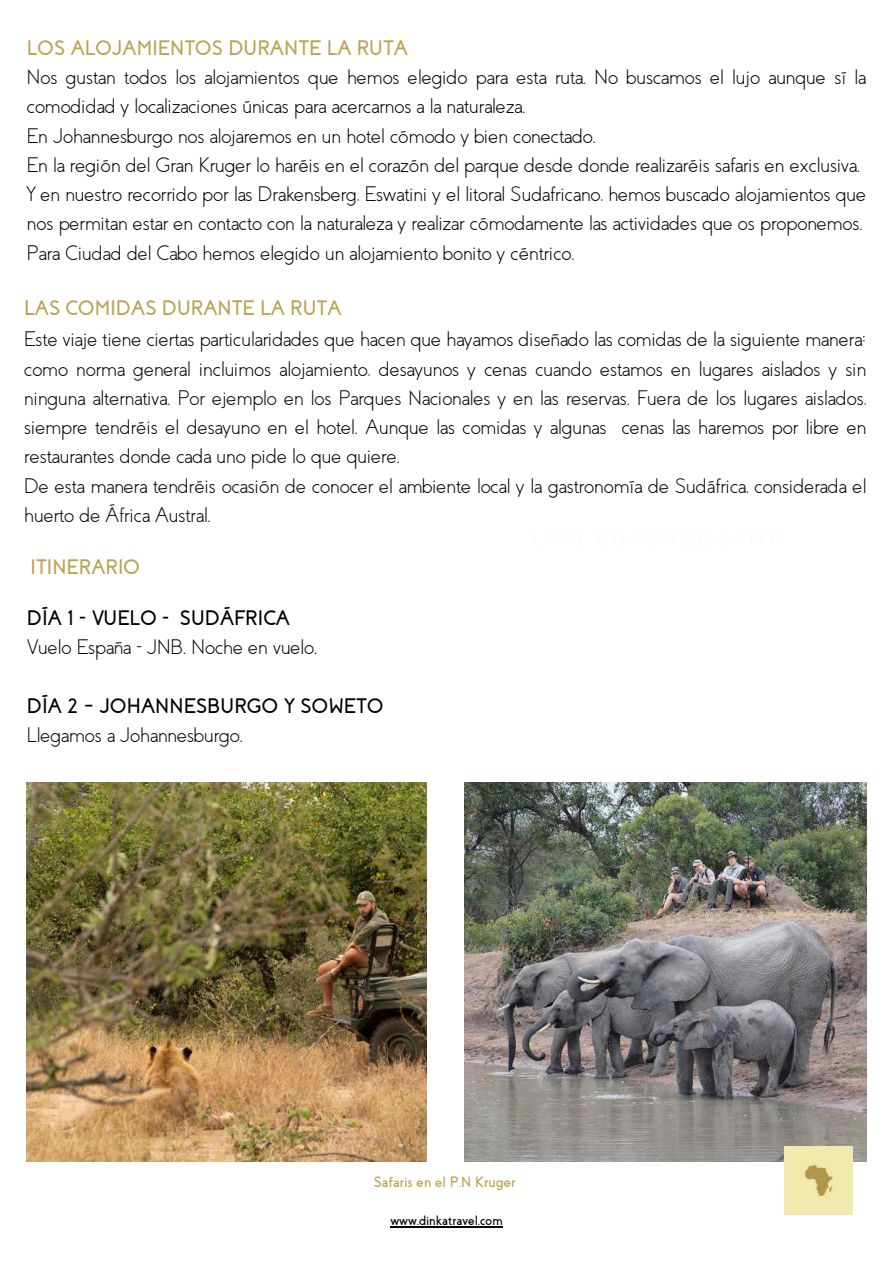
<style>
.page{position:relative;width:893px;height:1264px;background:#fff}
.page>*{position:absolute;margin:0;border:0;box-sizing:border-box;transform-origin:0 0}
.t1{font:300 21px/29.2px "Coves";color:#000}
.t2{font:700 21px "Coves";color:#bba350}
.t3{font:700 21px "Coves";color:#000}
.t4{font:700 15px "Coves";color:#bba350}
.t5{font:700 13.5px "Coves";color:#000}
</style>
<div class="page">
<img style="left:27px;top:783px;width:399px;height:378px">
<img style="left:465px;top:783px;width:401px;height:378px">
<img style="left:784px;top:1146px;width:68px;height:68px">
<hr style="left:390px;top:1226px;width:113px;height:1px;background:#000">
<p class="t2" style="left:27px;top:37px;width:382px">LOS ALOJAMIENTOS DURANTE LA RUTA</p>
<p class="t1" style="left:27px;top:63px;width:840px">Nos gustan todos los alojamientos que hemos elegido para esta ruta. No buscamos el lujo aunque sí la comodidad y localizaciones únicas para acercarnos a la naturaleza.<br>En Johannesburgo nos alojaremos en un hotel cómodo y bien conectado.<br>En la región del Gran Kruger lo haréis en el corazón del parque desde donde realizaréis safaris en exclusiva.<br>Y en nuestro recorrido por las Drakensberg, Eswatini y el litoral Sudafricano, hemos buscado alojamientos que nos permitan estar en contacto con la naturaleza y realizar cómodamente las actividades que os proponemos.<br>Para Ciudad del Cabo hemos elegido un alojamiento bonito y céntrico.</p>
<p class="t2" style="left:24px;top:297px;width:319px">LAS COMIDAS DURANTE LA RUTA</p>
<p class="t1" style="left:24px;top:325px;width:843px">Este viaje tiene ciertas particularidades que hacen que hayamos diseñado las comidas de la siguiente manera: como norma general incluimos alojamiento, desayunos y cenas cuando estamos en lugares aislados y sin ninguna alternativa. Por ejemplo en los Parques Nacionales y en las reservas. Fuera de los lugares aislados, siempre tendréis el desayuno en el hotel. Aunque las comidas y algunas cenas las haremos por libre en restaurantes donde cada uno pide lo que quiere.<br>De esta manera tendréis ocasión de conocer el ambiente local y la gastronomía de Sudáfrica, considerada el huerto de África Austral.</p>
<p class="t2" style="left:31px;top:556px;width:111px">ITINERARIO</p>
<p class="t3" style="left:27px;top:607px;width:264px">DÍA 1 - VUELO - SUDÁFRICA</p>
<p class="t1" style="left:27px;top:633px;width:292px">Vuelo España - JNB. Noche en vuelo.</p>
<p class="t3" style="left:27px;top:695px;width:358px">DÍA 2 – JOHANNESBURGO Y SOWETO</p>
<p class="t1" style="left:27px;top:721px;width:217px">Llegamos a Johannesburgo.</p>
<p class="t4" style="left:374px;top:1174px;width:143px">Safaris en el P.N Kruger</p>
<p class="t5" style="left:390px;top:1213px;width:114px">www.dinkatravel.com</p>
</div>
